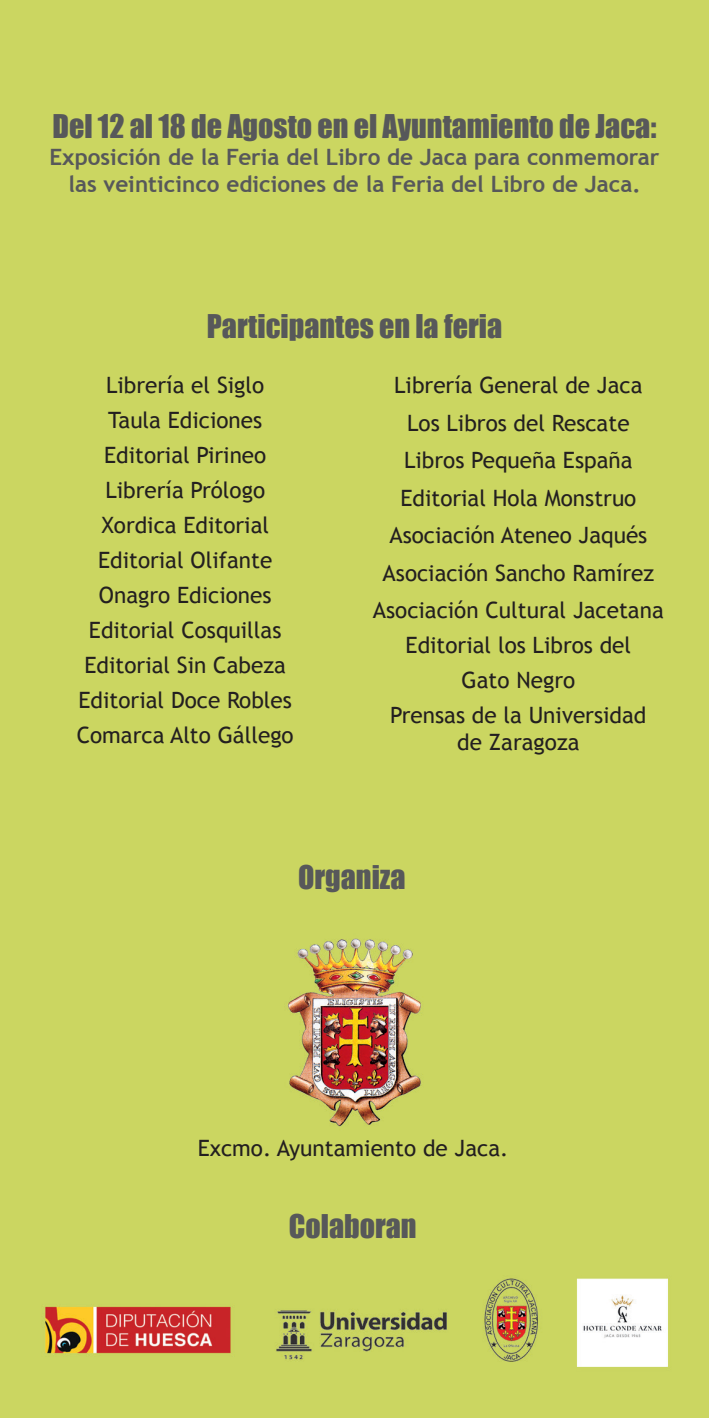
<style>
.page{position:relative;width:709px;height:1418px;background:#fff}
.page>*{position:absolute;margin:0;border:0;box-sizing:border-box;transform-origin:0 0}
.t1{font:30px "Impact";color:#57585a}
.t2{font:22.5px/35px "Trebuchet MS";color:#231f20;text-align:center}
.t3{font:700 22.5px/27px "Trebuchet MS";color:#57585a;text-align:center}
</style>
<div class="page">
<div style="left:0;top:0;width:709px;height:1417px;background:#cbd661"></div>
<h1 class="t1" style="left:53px;top:103px;width:605px">Del 12 al 18 de Agosto en el Ayuntamiento de Jaca:</h1>
<p class="t3" style="left:49px;top:143px;width:611px">Exposición de la Feria del Libro de Jaca para conmemorar las veinticinco ediciones de la Feria del Libro de Jaca.</p>
<h1 class="t1" style="left:207px;top:303px;width:297px">Participantes en la feria</h1>
<p class="t2" style="left:77px;top:368px;width:218px">Librería el Siglo<br>Taula Ediciones<br>Editorial Pirineo<br>Librería Prólogo<br>Xordica Editorial<br>Editorial Olifante<br>Onagro Ediciones<br>Editorial Cosquillas<br>Editorial Sin Cabeza<br>Editorial Doce Robles<br>Comarca Alto Gállego</p>
<p class="t2" style="left:373px;top:367px;width:292px;line-height:37.5px">Librería General de Jaca<br>Los Libros del Rescate<br>Libros Pequeña España<br>Editorial Hola Monstruo<br>Asociación Ateneo Jaqués<br>Asociación Sancho Ramírez<br>Asociación Cultural Jacetana</p>
<p class="t2" style="left:390px;top:628px;width:258px">Editorial los Libros del<br>Gato Negro<br>Prensas de la Universidad</p>
<p class="t2" style="left:457px;top:725px;width:124px">de Zaragoza</p>
<h1 class="t1" style="left:298px;top:853px;width:109px">Organiza</h1>
<p class="t2" style="left:198px;top:1131px;width:312px">Excmo. Ayuntamiento de Jaca.</p>
<h1 class="t1" style="left:289px;top:1202px;width:129px">Colaboran</h1>
</div>
